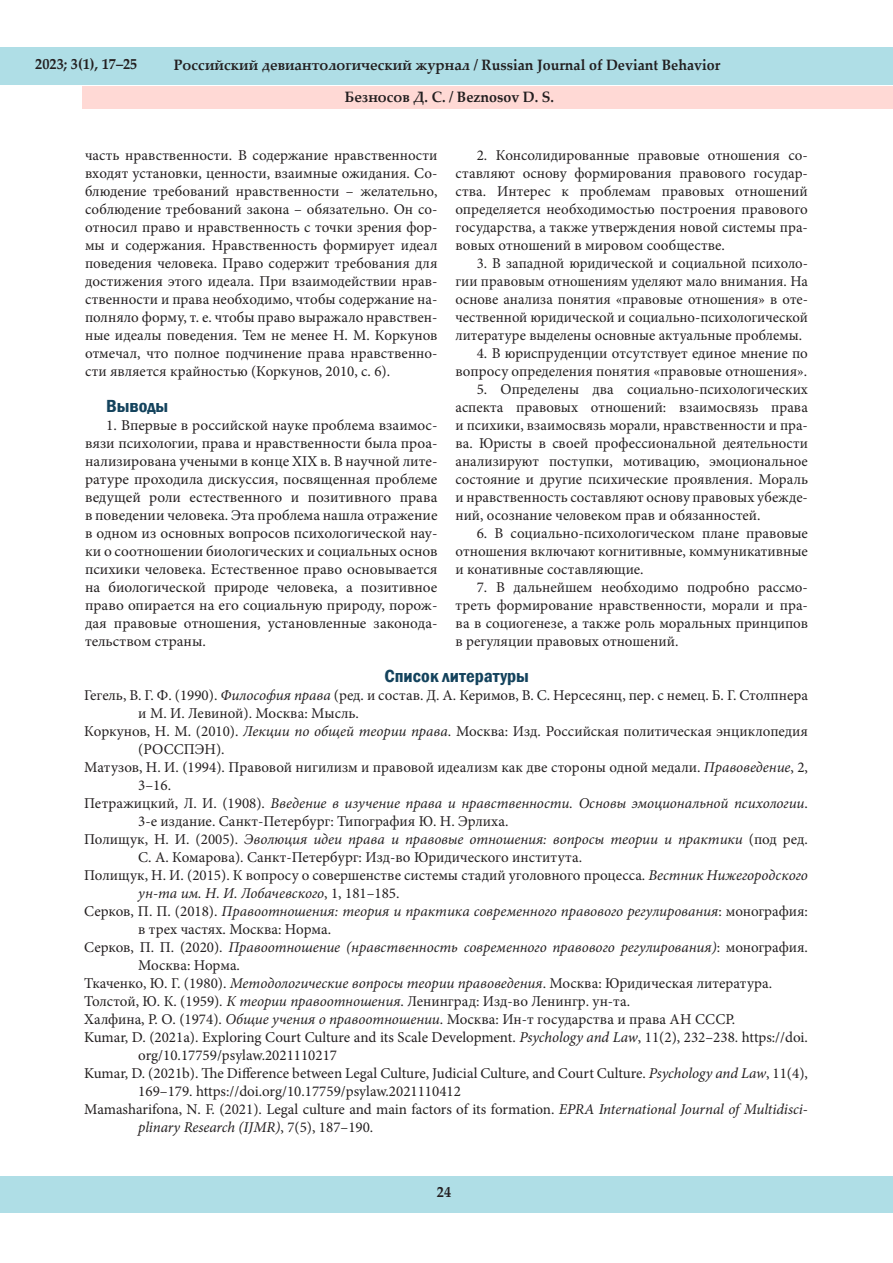
<style>
.page{position:relative;width:893px;height:1263px;background:#fff}
.page>*{position:absolute;margin:0;border:0;box-sizing:border-box;transform-origin:0 0}
.Текст_статьи{font:600 condensed 18px "Franklin Gothic";color:#14435d;scale:1.05 1}
.Текст_статьи-2{font:15px/18px "Minion Pro";color:#231f20;text-align:justify}
.список_литературы{font:15px/18px "Minion Pro";color:#231f20}
.список_литературы-2{font:italic 15px/18px "Minion Pro";color:#231f20}
.t1{font:700 15px "Palatino Linotype";color:#231f20;scale:.95 1}
.s1{font-style:italic}
.s2{font-style:normal}
</style>
<div class="page">
<div style="left:0;top:48px;width:893px;height:37px;background:#afdee6"></div>
<div style="left:0;top:1176px;width:892px;height:37px;background:#afdee6"></div>
<div style="left:82px;top:87px;width:811px;height:22px;background:#ffd9d5"></div>
<p class="t1" style="left:35px;top:54px;width:109px">2023; 3(1), 17–25</p>
<p class="t1" style="left:174px;top:54px;width:577px">Российский девиантологический журнал / Russian Journal of Deviant Behavior</p>
<p class="t1" style="left:345px;top:86px;width:222px">Безносов Д. С. / Beznosov D. S.</p>
<p class="Текст_статьи-2" style="left:455px;top:146px;width:354px;text-indent:21px">2. Консолидированные правовые отношения со&shy;ставляют основу формирования правового государ&shy;ства. Интерес к проблемам правовых отношений определяется необходимостью построения правового государства, а также утверждения новой системы пра&shy;вовых отношений в мировом сообществе.</p>
<p class="Текст_статьи-2" style="left:455px;top:254px;width:354px;text-indent:21px">3. В западной юридической и социальной психоло&shy;гии правовым отношениям уделяют мало внимания. На основе анализа понятия «правовые отношения» в оте&shy;чественной юридической и социально-психологической литературе выделены основные актуальные проблемы.</p>
<p class="Текст_статьи-2" style="left:455px;top:344px;width:354px;text-align:right">4. В юриспруденции отсутствует единое мнение по вопросу определения понятия «правовые отношения».</p>
<p class="Текст_статьи-2" style="left:455px;top:380px;width:354px;text-indent:21px">5. Определены два социально-психологических аспекта правовых отношений: взаимосвязь права и психики, взаимосвязь морали, нравственности и пра&shy;ва. Юристы в своей профессиональной деятельности анализируют поступки, мотивацию, эмоциональное состояние и другие психические проявления. Мораль и нравственность составляют основу правовых убежде&shy;ний, осознание человеком прав и обязанностей.</p>
<p class="Текст_статьи-2" style="left:455px;top:524px;width:354px;text-indent:21px">6. В социально-психологическом плане правовые отношения включают когнитивные, коммуникативные и конативные составляющие.</p>
<p class="Текст_статьи-2" style="left:455px;top:578px;width:354px;text-indent:21px">7. В дальнейшем необходимо подробно рассмо&shy;треть формирование нравственности, морали и пра&shy;ва в социогенезе, а также роль моральных принципов в регуляции правовых отношений.</p>
<p class="Текст_статьи" style="left:384px;top:664px;width:139px">Список литературы</p>
<p class="список_литературы" style="left:138px;top:686px;width:671px;text-indent:-54px">Гегель, В. Г. Ф. (1990). <span class="s1">Философия права</span> (ред. и состав. Д. А. Керимов, В. С. Нерсесянц, пер. с немец. Б. Г. Столпнера и М. И. Левиной). Москва: Мысль.</p>
<p class="список_литературы" style="left:138px;top:722px;width:671px;text-indent:-54px">Коркунов, Н. М. (2010). <span class="s1">Лекции по общей теории права</span>. Москва: Изд. Российская политическая энциклопедия (РОССПЭН).</p>
<p class="список_литературы" style="left:138px;top:758px;width:671px;text-indent:-54px">Матузов, Н. И. (1994). Правовой нигилизм и правовой идеализм как две стороны одной медали. <span class="s1">Правоведение</span>, 2,<br>3–16.</p>
<p class="список_литературы" style="left:138px;top:794px;width:671px;text-indent:-54px">Петражицкий, Л. И. (1908). <span class="s1">Введение в изучение права и нравственности. Основы эмоциональной психологии</span>.<br>3-е издание. Санкт-Петербург: Типография Ю. Н. Эрлиха.</p>
<p class="список_литературы" style="left:138px;top:830px;width:671px;text-indent:-54px">Полищук, Н. И. (2005). <span class="s1">Эволюция идеи права и правовые отношения: вопросы теории и практики</span> (под ред.<br>С. А. Комарова). Санкт-Петербург: Изд-во Юридического института.</p>
<p class="список_литературы" style="left:138px;top:866px;width:671px;text-indent:-54px">Полищук, Н. И. (2015). К вопросу о совершенстве системы стадий уголовного процесса. <span class="s1">Вестник Нижегородского ун-та им. Н. И. Лобачевского</span>, 1, 181–185.</p>
<p class="список_литературы-2" style="left:138px;top:902px;width:671px;text-indent:-54px"><span class="s2">Серков, П. П. (2018).</span> Правоотношения: теория и практика современного правового регулирования<span class="s2">: монография: в трех частях. Москва: Норма.</span></p>
<p class="список_литературы-2" style="left:138px;top:938px;width:671px;text-indent:-54px"><span class="s2">Серков, П. П. (2020).</span> Правоотношение (нравственность современного правового регулирования)<span class="s2">: монография.<br>Москва: Норма.</span></p>
<p class="список_литературы" style="left:84px;top:974px;width:689px">Ткаченко, Ю. Г. (1980). <span class="s1">Методологические вопросы теории правоведения</span>. Москва: Юридическая литература.</p>
<p class="список_литературы" style="left:84px;top:992px;width:547px">Толстой, Ю. К. (1959)<span class="s1">. К теории правоотношения</span>. Ленинград: Изд-во Ленингр. ун-та.</p>
<p class="список_литературы" style="left:84px;top:1010px;width:652px">Халфина, Р. О. (1974). <span class="s1">Общие учения о правоотношении</span>. Москва: Ин-т государства и права АН СССР.</p>
<p class="список_литературы" style="left:138px;top:1028px;width:671px;text-indent:-54px">Kumar, D. (2021а). Exploring Court Culture and its Scale Development. <span class="s1">Psychology and Law</span>, 11(2), 232–238. https://doi. org/10.17759/psylaw.2021110217</p>
<p class="список_литературы" style="left:138px;top:1064px;width:671px;text-indent:-54px">Kumar, D. (2021b). The Difference between Legal Culture, Judicial Culture, and Court Culture. <span class="s1">Psychology and Law</span>, 11(4),<br>169–179. https://doi.org/10.17759/psylaw.2021110412</p>
<p class="список_литературы" style="left:138px;top:1100px;width:671px;text-indent:-54px">Mamasharifona, N. F. (2021). Legal culture and main factors of its formation. <span class="s1">EPRA International Journal of Multidisci&shy;plinary Research (IJMR)</span>, 7(5), 187–190.</p>
<p class="Текст_статьи-2" style="left:85px;top:146px;width:354px">часть нравственности. В содержание нравственности входят установки, ценности, взаимные ожидания. Со&shy;блюдение требований нравственности – желательно, соблюдение требований закона – обязательно. Он со&shy;относил право и нравственность с точки зрения фор&shy;мы и содержания. Нравственность формирует идеал поведения человека. Право содержит требования для достижения этого идеала. При взаимодействии нрав&shy;ственности и права необходимо, чтобы содержание на&shy;полняло форму, т. е. чтобы право выражало нравствен&shy;ные идеалы поведения. Тем не менее Н. М. Коркунов отмечал, что полное подчинение права нравственно&shy;сти является крайностью (Коркунов, 2010, с. 6).</p>
<p class="Текст_статьи" style="left:106px;top:394px;width:61px">Выводы</p>
<p class="Текст_статьи-2" style="left:85px;top:416px;width:354px;text-indent:21px">1. Впервые в российской науке проблема взаимос&shy;вязи психологии, права и нравственности была проа&shy;нализирована учеными в конце XIX в. В научной лите&shy;ратуре проходила дискуссия, посвященная проблеме ведущей роли естественного и позитивного права в поведении человека. Эта проблема нашла отражение в одном из основных вопросов психологической нау&shy;ки о соотношении биологических и социальных основ психики человека. Естественное право основывается на биологической природе человека, а позитивное право опирается на его социальную природу, порож&shy;дая правовые отношения, установленные законода&shy;тельством страны.</p>
<p class="t1" style="left:437px;top:1181px;width:16px">24</p>
</div>
